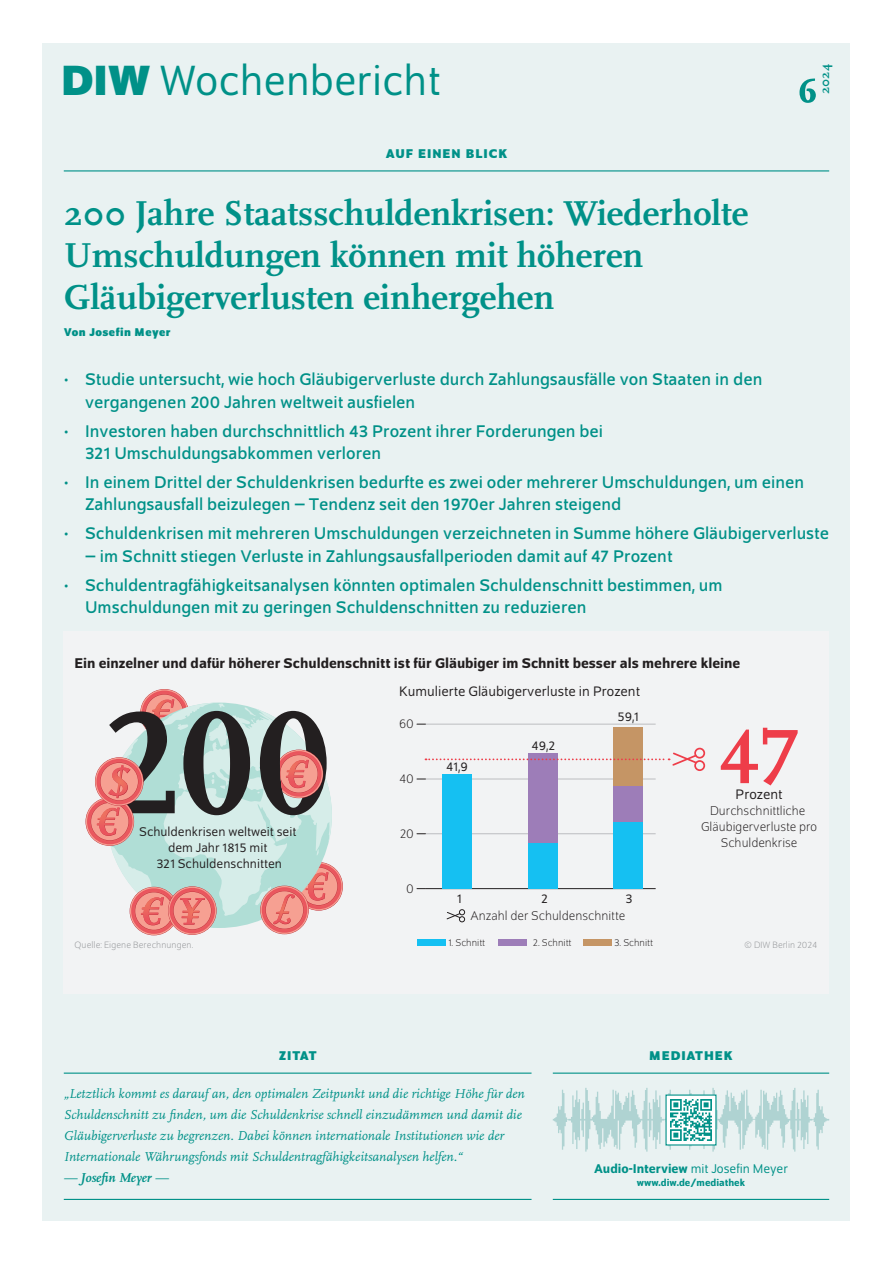
<style>
.page{position:relative;width:893px;height:1263px;background:#fff}
.page>*{position:absolute;margin:0;border:0;box-sizing:border-box;transform-origin:0 0}
.t1{font:700 153px "Scala Pro";color:#231f20}
.t2{font:700 80.25px "Scala Pro";color:#ee3d49}
.t3{font:700 51px "Scala Pro";color:#009188}
.t4{font:45px "Schumpeter Blond";color:#009188}
.t5{font:700 36px/42px "Scala Pro";color:#009188}
.t6{font:18px/22.5px "Schumpeter";color:#009188}
.t7{font:500 15px "Schumpeter";color:#231f20}
.t8{font:14.7px "Schumpeter Blond";color:#231f20}
.t9{font:italic 13.5px/21px "Scala Pro";color:#009188}
.t10{font:300 13.5px/16.2px "Schumpeter";color:#231f20;text-align:center}
.t11{font:13.5px/16.2px "Schumpeter Blond";color:#231f20;text-align:center}
.t12{font:500 13.5px "Schumpeter";color:#009188}
.t13{font:700 13.5px "Schumpeter";letter-spacing:.075em;color:#009188}
.t14{font:italic 700 13.5px "Scala Pro";color:#009188}
.t15{font:700 13.5px "Scala Pro";color:#009188}
.t16{font:700 12px "Schumpeter";letter-spacing:.04em;color:#009188}
.t17{font:300 10.5px "Schumpeter";color:#231f20}
.t18{font:500 10.5px "Schumpeter";color:#009188}
.t19{font:300 9.75px "Schumpeter";letter-spacing:.01em;color:#939598}
.s1{font-family:"Schumpeter";font-weight:700}
.s2{font-weight:400}
.s3{font-family:"Schumpeter Blond";font-weight:400}
</style>
<div class="page">
<div style="left:43px;top:43px;width:807px;height:1177px;background:#e9f2f2"></div>
<div style="left:64px;top:631px;width:765px;height:362px;background:#f2f3f4"></div>
<svg style="left:142px;top:690px;width:45px;height:46px"></svg>
<svg style="left:145px;top:694px;width:38px;height:38px"></svg>
<div style="left:146px;top:695px;width:37px;height:37px;background:#f6a092;border-radius:50%"></div>
<svg style="left:295px;top:862px;width:48px;height:48px"></svg>
<svg style="left:296px;top:863px;width:45px;height:46px"></svg>
<svg style="left:300px;top:867px;width:38px;height:38px"></svg>
<div style="left:300px;top:868px;width:37px;height:37px;background:#f6a092;border-radius:50%"></div>
<svg style="left:87px;top:799px;width:46px;height:45px"></svg>
<div style="left:91px;top:803px;width:38px;height:37px;background:#f6a092;border-radius:50%"></div>
<svg style="left:131px;top:888px;width:46px;height:46px"></svg>
<svg style="left:135px;top:892px;width:38px;height:38px"></svg>
<hr style="left:425px;top:724px;width:231px;height:1px;background:#bcbdc0">
<hr style="left:425px;top:779px;width:231px;height:1px;background:#bcbdc0">
<hr style="left:425px;top:833px;width:231px;height:1px;background:#bcbdc0">
<hr style="left:425px;top:888px;width:231px;height:1px;background:#231f20">
<div style="left:613px;top:822px;width:30px;height:67px;background:#15c0f2"></div>
<div style="left:528px;top:843px;width:30px;height:46px;background:#15c0f2"></div>
<div style="left:528px;top:754px;width:30px;height:89px;background:#9d7db8"></div>
<div style="left:442px;top:774px;width:30px;height:115px;background:#15c0f2"></div>
<div style="left:613px;top:786px;width:30px;height:36px;background:#9d7db8"></div>
<div style="left:613px;top:727px;width:30px;height:59px;background:#c59565"></div>
<svg style="left:447px;top:909px;width:18px;height:13px"></svg>
<div style="left:694px;top:760px;width:11px;height:11px;border:2px solid #ee3d49;border-radius:50%"></div>
<div style="left:694px;top:748px;width:11px;height:10px;border:2px solid #ee3d49;border-radius:50%"></div>
<svg style="left:425px;top:751px;width:273px;height:16px"></svg>
<svg style="left:262px;top:887px;width:45px;height:46px"></svg>
<div style="left:265px;top:891px;width:39px;height:38px;background:#d64d53;border-radius:50%"></div>
<svg style="left:266px;top:891px;width:37px;height:38px"></svg>
<svg style="left:168px;top:887px;width:48px;height:47px"></svg>
<div style="left:170px;top:888px;width:45px;height:45px;background:#e9585f;border-radius:23px"></div>
<svg style="left:173px;top:891px;width:38px;height:39px"></svg>
<div style="left:174px;top:892px;width:37px;height:37px;background:#f6a092;border-radius:50%"></div>
<svg style="left:97px;top:699px;width:235px;height:226px"></svg>
<div style="left:417px;top:939px;width:29px;height:7px;background:#15c0f2"></div>
<div style="left:499px;top:939px;width:28px;height:7px;background:#9d7db8"></div>
<div style="left:583px;top:939px;width:28px;height:7px;background:#c59565"></div>
<hr style="left:553px;top:1072px;width:276px;height:2px;background:#009188">
<hr style="left:553px;top:1199px;width:276px;height:1px;background:#009188">
<svg style="left:553px;top:1088px;width:276px;height:63px"></svg>
<div style="left:666px;top:1095px;width:50px;height:50px;background:#fff"></div>
<img style="left:670px;top:1099px;width:42px;height:42px">
<hr style="left:64px;top:1072px;width:467px;height:2px;background:#009188">
<hr style="left:64px;top:1199px;width:467px;height:1px;background:#009188">
<hr style="left:64px;top:170px;width:765px;height:1px;background:#009188">
<h3 class="t4" style="left:61px;top:59px;width:381px"><span class="s1">DIW</span> Wochenbericht</h3>
<p class="t13" style="left:386px;top:146px;width:123px">AUF EINEN BLICK</p>
<p class="t15" style="left:815px;top:94px;width:31px;rotate:-90deg">2024</p>
<h3 class="t3" style="left:798px;top:48px;width:20px">6</h3>
<h3 class="t5" style="left:64px;top:190px;width:686px">200 Jahre Staatsschuldenkrisen: Wiederholte<br>Umschuldungen können mit höheren<br>Gläubigerverlusten einhergehen</h3>
<p class="t16" style="left:64px;top:325px;width:108px">Von Josefin Meyer</p>
<p class="t6" style="left:85px;top:369px;width:679px;text-indent:-21px">• Studie untersucht, wie hoch Gläubigerverluste durch Zahlungsausfälle von Staaten in den vergangenen 200 Jahren weltweit ausfielen</p>
<p class="t6" style="left:85px;top:420px;width:520px;text-indent:-21px">• Investoren haben durchschnittlich 43 Prozent ihrer Forderungen bei<br>321 Umschuldungsabkommen verloren</p>
<p class="t6" style="left:85px;top:471px;width:721px;text-indent:-21px">• In einem Drittel der Schuldenkrisen bedurfte es zwei oder mehrerer Umschuldungen, um einen<br>Zahlungsausfall beizulegen – Tendenz seit den 1970er Jahren steigend</p>
<p class="t6" style="left:64px;top:523px;width:767px">• Schuldenkrisen mit mehreren Umschuldungen verzeichneten in Summe höhere Gläubigerverluste</p>
<p class="t6" style="left:85px;top:545px;width:589px">– im Schnitt stiegen Verluste in Zahlungsausfallperioden damit auf 47 Prozent</p>
<p class="t6" style="left:85px;top:574px;width:639px;text-indent:-21px">• Schuldentragfähigkeitsanalysen könnten optimalen Schuldenschnitt bestimmen, um<br>Umschuldungen mit zu geringen Schuldenschnitten zu reduzieren</p>
<p class="t7" style="left:74px;top:655px;width:667px">Ein einzelner und dafür höherer Schuldenschnitt ist für Gläubiger im Schnitt besser als mehrere kleine</p>
<h1 class="t1" style="left:102px;top:651px;width:231px">200</h1>
<p class="t11" style="left:139px;top:824px;width:159px">Schuldenkrisen weltweit seit dem Jahr 1815 mit<br>321 Schuldenschnitten</p>
<p class="t8" style="left:399px;top:684px;width:242px">Kumulierte Gläubigerverluste in Prozent</p>
<p class="t10" style="left:399px;top:716px;width:16px">60</p>
<p class="t10" style="left:399px;top:771px;width:16px">40</p>
<p class="t10" style="left:400px;top:826px;width:16px">20</p>
<p class="t11" style="left:446px;top:759px;width:23px">41,9</p>
<p class="t11" style="left:531px;top:738px;width:25px">49,2</p>
<p class="t11" style="left:618px;top:709px;width:23px">59,1</p>
<h2 class="t2" style="left:719px;top:698px;width:82px">47</h2>
<p class="t8" style="left:736px;top:787px;width:48px">Prozent</p>
<p class="t10" style="left:701px;top:803px;width:117px">Durchschnittliche<br>Gläubigerverluste pro<br>Schuldenkrise</p>
<p class="t10" style="left:406px;top:880px;width:9px">0</p>
<p class="t11" style="left:457px;top:890px;width:6px">1</p>
<p class="t11" style="left:541px;top:890px;width:8px">2</p>
<p class="t11" style="left:626px;top:890px;width:9px">3</p>
<p class="t17" style="left:448px;top:937px;width:38px">1. Schnitt</p>
<p class="t17" style="left:533px;top:937px;width:40px">2. Schnitt</p>
<p class="t17" style="left:614px;top:937px;width:41px">3. Schnitt</p>
<p class="t10" style="left:471px;top:907px;width:156px">Anzahl der Schuldenschnitte</p>
<p class="t19" style="left:75px;top:940px;width:120px">Quelle: Eigene Berechnungen.</p>
<p class="t19" style="left:744px;top:940px;width:75px">© DIW Berlin 2024</p>
<p class="t13" style="left:279px;top:1048px;width:39px">ZITAT</p>
<p class="t9" style="left:64px;top:1083px;width:463px">„Letztlich kommt es darauf an, den optimalen Zeitpunkt und die richtige Höhe für den Schuldenschnitt zu finden, um die Schuldenkrise schnell einzudämmen und damit die Gläubigerverluste zu begrenzen. Dabei können internationale Institutionen wie der Internationale Währungsfonds mit Schuldentragfähigkeitsanalysen helfen.“</p>
<p class="t14" style="left:64px;top:1167px;width:106px"><span class="s2">—</span> Josefin Meyer <span class="s2">—</span></p>
<p class="t13" style="left:649px;top:1048px;width:85px">MEDIATHEK</p>
<p class="t12" style="left:594px;top:1161px;width:195px">Audio-Interview <span class="s3">mit Josefin Meyer</span></p>
<p class="t18" style="left:637px;top:1177px;width:110px">www.diw.de/mediathek</p>
</div>
